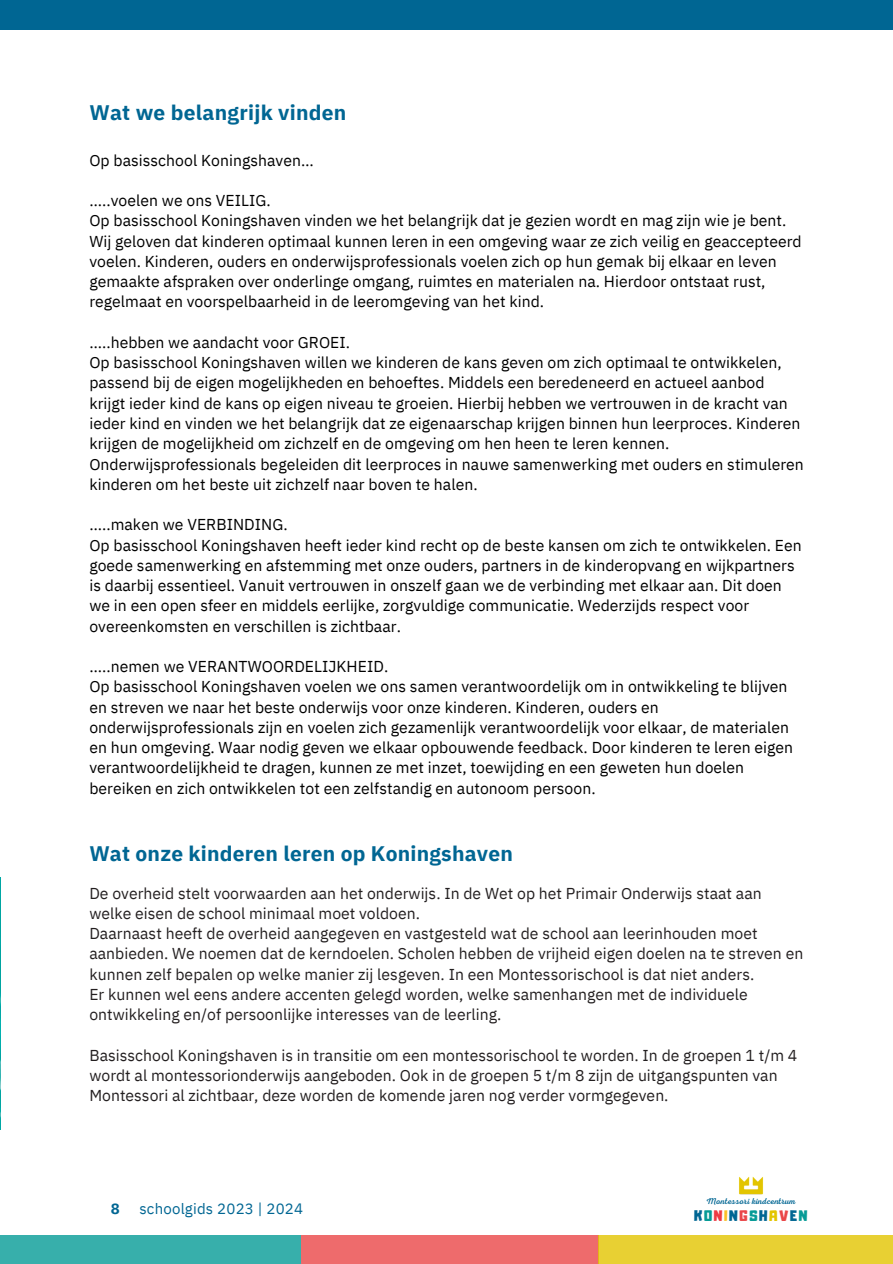
<style>
.page{position:relative;width:893px;height:1264px;background:#fff}
.page>*{position:absolute;margin:0;border:0;box-sizing:border-box;transform-origin:0 0}
.t1{font:700 21px "IBM Plex Sans";letter-spacing:.01em;color:#006693}
.t2{font:15.75px/20.2px "IBM Plex Sans";letter-spacing:.005em;color:#000}
.t3{font:15.75px/20.2px "IBM Plex Sans";color:#231f20}
.t4{font:15px "IBM Plex Sans";letter-spacing:.015em;color:#006693}
.t5{font:700 15px "IBM Plex Sans";color:#006693}
.t6{font:13.5px "Adumu";letter-spacing:.12em;color:#006693}
.t7{font:8.55px "Nexa Script";letter-spacing:.015em;color:#006693}
.s1{color:#069b96}
.s2{color:#ee3a43}
.s3{color:#fabf25}
.s4{color:#ea4648}
.s5{color:#e3c500}
</style>
<div class="page">
<div style="left:0;top:0;width:892px;height:30px;background:#006693"></div>
<img style="left:0;top:877px;width:1px;height:252px">
<div style="left:0;top:1235px;width:301px;height:28px;background:#37afab"></div>
<div style="left:301px;top:1235px;width:297px;height:28px;background:#ee6b6c"></div>
<div style="left:598px;top:1235px;width:294px;height:28px;background:#e8d033"></div>
<img style="left:739px;top:1176px;width:25px;height:19px">
<h1 class="t1" style="left:89px;top:99px;width:258px">Wat we belangrijk vinden</h1>
<p class="t2" style="left:89px;top:150px;width:226px">Op basisschool Koningshaven…</p>
<p class="t2" style="left:89px;top:190px;width:713px">…..voelen we ons VEILIG.<br>Op basisschool Koningshaven vinden we het belangrijk dat je gezien wordt en mag zijn wie je bent.<br>Wij geloven dat kinderen optimaal kunnen leren in een omgeving waar ze zich veilig en geaccepteerd voelen. Kinderen, ouders en onderwijsprofessionals voelen zich op hun gemak bij elkaar en leven gemaakte afspraken over onderlinge omgang, ruimtes en materialen na. Hierdoor ontstaat rust, regelmaat en voorspelbaarheid in de leeromgeving van het kind.</p>
<p class="t2" style="left:89px;top:332px;width:716px">…..hebben we aandacht voor GROEI.<br>Op basisschool Koningshaven willen we kinderen de kans geven om zich optimaal te ontwikkelen, passend bij de eigen mogelijkheden en behoeftes. Middels een beredeneerd en actueel aanbod krijgt ieder kind de kans op eigen niveau te groeien. Hierbij hebben we vertrouwen in de kracht van ieder kind en vinden we het belangrijk dat ze eigenaarschap krijgen binnen hun leerproces. Kinderen krijgen de mogelijkheid om zichzelf en de omgeving om hen heen te leren kennen.<br>Onderwijsprofessionals begeleiden dit leerproces in nauwe samenwerking met ouders en stimuleren kinderen om het beste uit zichzelf naar boven te halen.</p>
<p class="t2" style="left:89px;top:514px;width:713px">…..maken we VERBINDING.<br>Op basisschool Koningshaven heeft ieder kind recht op de beste kansen om zich te ontwikkelen. Een goede samenwerking en afstemming met onze ouders, partners in de kinderopvang en wijkpartners is daarbij essentieel. Vanuit vertrouwen in onszelf gaan we de verbinding met elkaar aan. Dit doen we in een open sfeer en middels eerlijke, zorgvuldige communicatie. Wederzijds respect voor overeenkomsten en verschillen is zichtbaar.</p>
<p class="t2" style="left:89px;top:656px;width:705px">…..nemen we VERANTWOORDELIJKHEID.<br>Op basisschool Koningshaven voelen we ons samen verantwoordelijk om in ontwikkeling te blijven en streven we naar het beste onderwijs voor onze kinderen. Kinderen, ouders en onderwijsprofessionals zijn en voelen zich gezamenlijk verantwoordelijk voor elkaar, de materialen en hun omgeving. Waar nodig geven we elkaar opbouwende feedback. Door kinderen te leren eigen verantwoordelijkheid te dragen, kunnen ze met inzet, toewijding en een geweten hun doelen bereiken en zich ontwikkelen tot een zelfstandig en autonoom persoon.</p>
<h1 class="t1" style="left:89px;top:840px;width:425px">Wat onze kinderen leren op Koningshaven</h1>
<p class="t3" style="left:89px;top:882px;width:715px">De overheid stelt voorwaarden aan het onderwijs. In de Wet op het Primair Onderwijs staat aan welke eisen de school minimaal moet voldoen.<br>Daarnaast heeft de overheid aangegeven en vastgesteld wat de school aan leerinhouden moet aanbieden. We noemen dat de kerndoelen. Scholen hebben de vrijheid eigen doelen na te streven en kunnen zelf bepalen op welke manier zij lesgeven. In een Montessorischool is dat niet anders.<br>Er kunnen wel eens andere accenten gelegd worden, welke samenhangen met de individuele ontwikkeling en/of persoonlijke interesses van de leerling.</p>
<p class="t3" style="left:89px;top:1044px;width:709px">Basisschool Koningshaven is in transitie om een montessorischool te worden. In de groepen 1 t/m 4 wordt al montessorionderwijs aangeboden. Ook in de groepen 5 t/m 8 zijn de uitgangspunten van<br>Montessori al zichtbaar, deze worden de komende jaren nog verder vormgegeven.</p>
<p class="t5" style="left:111px;top:1198px;width:10px">8</p>
<p class="t4" style="left:139px;top:1198px;width:165px">schoolgids 2023 | 2024</p>
<p class="t7" style="left:706px;top:1196px;width:91px">Montessori kindcentrum</p>
<p class="t6" style="left:694px;top:1209px;width:115px">K<span class="s1">O</span><span class="s2">N</span><span class="s3">I</span>N<span class="s4">G</span><span class="s1">S</span>H<span class="s5">A</span><span class="s4">V</span>E<span class="s1">N</span></p>
</div>
